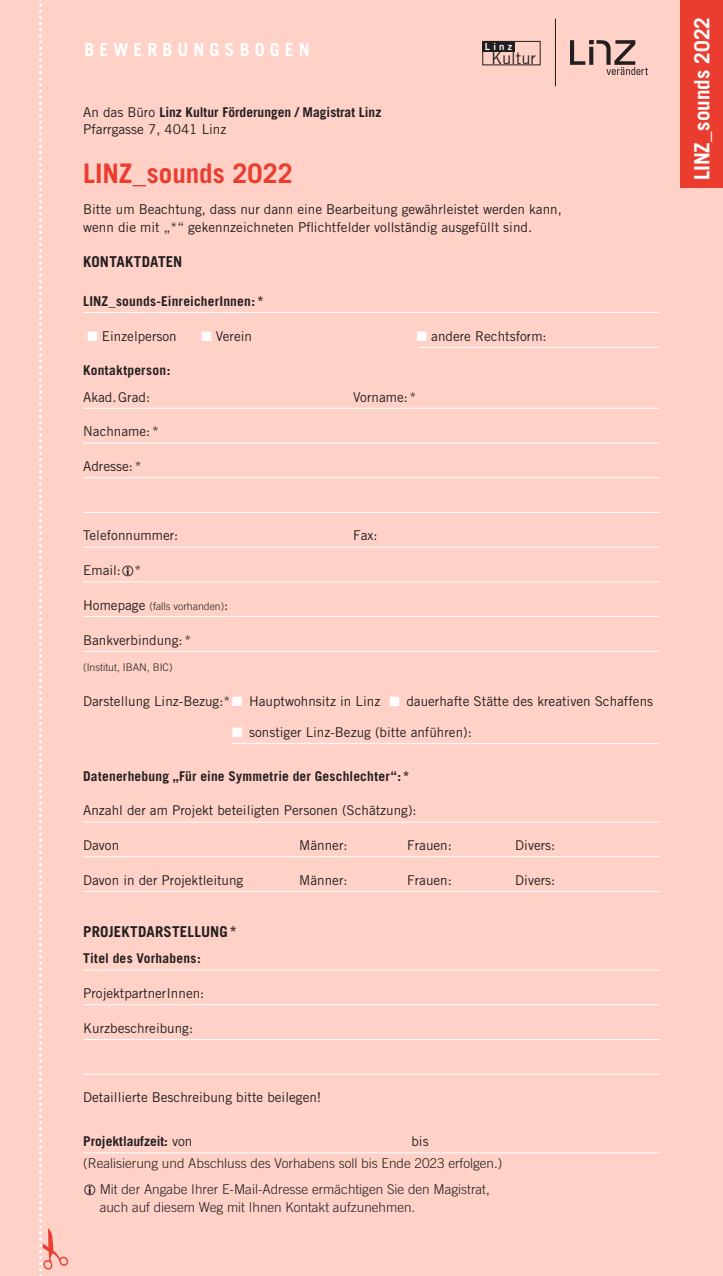
<style>
.page{position:relative;width:723px;height:1276px;background:#ffd1c7}
.page>*{position:absolute;margin:0;border:0;box-sizing:border-box;transform-origin:0 0}
.Titel_1{font:700 27px "Trade Gothic";color:#ea3d2f}
.Titel_1-2{font:700 21px "Trade Gothic";letter-spacing:.005em;color:#fff}
.Titel_2{font:700 18px "Trade Gothic";color:#fff}
.t1{font:16.5px "Trade Gothic";color:#231f20}
.Titel_2-2{font:700 15px "Trade Gothic";letter-spacing:.01em;color:#231f20}
.Fließtext{font:13.5px "Trade Gothic";color:#231f20}
.Fließtext-2{font:700 13.5px "Trade Gothic";color:#231f20}
.Fließtext-3{font:300 13.5px "Trade Gothic";color:#231f20}
.Bildlegende{font:300 13.5px "Trade Gothic";color:#231f20}
.Titel_3{font:700 13.5px "Trade Gothic";letter-spacing:.015em;color:#231f20}
.Fließtext-4{font:300 10.5px "Trade Gothic";color:#231f20}
.Bildlegende-2{font:300 10.5px "Trade Gothic";color:#231f20}
.t2{font:9.75px "Trade Gothic Bold Two";color:#fff}
.s1{font-weight:400}
.s2{color:#fff}
.s3{font-weight:400;font-size:13.5px}
</style>
<div class="page">
<img style="left:570px;top:41px;width:77px;height:34px">
<hr style="left:555px;top:19px;width:1px;height:67px;background:#231f20">
<div style="left:482px;top:41px;width:32px;height:11px;background:#231f20"></div>
<div style="left:482px;top:41px;width:58px;height:24px;border:1px solid #231f20"></div>
<div style="left:680px;top:0;width:43px;height:187px;background:#ea3d2f"></div>
<hr style="left:83px;top:312px;width:576px;height:1px;background:#fff">
<hr style="left:419px;top:347px;width:240px;height:1px;background:#fff">
<hr style="left:83px;top:408px;width:576px;height:1px;background:#fff">
<hr style="left:83px;top:442px;width:576px;height:1px;background:#fff">
<hr style="left:83px;top:477px;width:576px;height:1px;background:#fff">
<hr style="left:83px;top:512px;width:576px;height:1px;background:#fff">
<hr style="left:83px;top:547px;width:576px;height:1px;background:#fff">
<hr style="left:83px;top:581px;width:576px;height:1px;background:#fff">
<hr style="left:83px;top:616px;width:576px;height:1px;background:#fff">
<hr style="left:83px;top:651px;width:576px;height:1px;background:#fff">
<hr style="left:232px;top:743px;width:427px;height:1px;background:#fff">
<hr style="left:83px;top:821px;width:576px;height:1px;background:#fff">
<hr style="left:83px;top:856px;width:576px;height:1px;background:#fff">
<hr style="left:83px;top:891px;width:576px;height:1px;background:#fff">
<hr style="left:83px;top:969px;width:576px;height:1px;background:#fff">
<hr style="left:83px;top:1004px;width:576px;height:1px;background:#fff">
<hr style="left:83px;top:1039px;width:576px;height:1px;background:#fff">
<hr style="left:83px;top:1074px;width:576px;height:1px;background:#fff">
<hr style="left:83px;top:1152px;width:576px;height:1px;background:#fff">
<svg style="left:39px;top:0;width:3px;height:1276px"></svg>
<p class="Titel_2" style="left:85px;top:38px;width:227px">B E W E R B U N G S B O G E N</p>
<p class="t2" style="left:485px;top:40px;width:29px">Linz</p>
<p class="t1" style="left:491px;top:48px;width:46px">Kultur</p>
<p class="Fließtext-2" style="left:83px;top:104px;width:300px"><span class="s1">An das Büro</span> Linz Kultur Förderungen / Magistrat Linz</p>
<p class="Fließtext" style="left:83px;top:121px;width:145px">Pfarrgasse 7, 4041 Linz</p>
<p class="Titel_1" style="left:83px;top:157px;width:211px">LINZ_sounds 2022</p>
<p class="Fließtext" style="left:83px;top:201px;width:480px">Bitte um Beachtung, dass nur dann eine Bearbeitung gewährleistet werden kann,</p>
<p class="Fließtext" style="left:83px;top:218px;width:450px">wenn die mit „*“ gekennzeichneten Pflichtfelder vollständig ausgefüllt sind.</p>
<p class="Titel_2-2" style="left:83px;top:252px;width:101px">KONTAKTDATEN</p>
<p class="Titel_3" style="left:83px;top:293px;width:182px">LINZ_sounds-EinreicherInnen: *</p>
<p class="Fließtext" style="left:87px;top:328px;width:91px"><span class="s2">■</span> Einzelperson</p>
<p class="Fließtext" style="left:201px;top:328px;width:52px"><span class="s2">■</span> Verein</p>
<p class="Fließtext" style="left:417px;top:328px;width:131px"><span class="s2">■</span> andere Rechtsform:</p>
<p class="Titel_3" style="left:83px;top:362px;width:89px">Kontaktperson:</p>
<p class="Fließtext" style="left:83px;top:388px;width:68px">Akad.Grad:</p>
<p class="Fließtext" style="left:353px;top:388px;width:65px">Vorname:*</p>
<p class="Fließtext" style="left:83px;top:423px;width:77px">Nachname: *</p>
<p class="Fließtext" style="left:83px;top:458px;width:60px">Adresse:*</p>
<p class="Fließtext" style="left:83px;top:527px;width:97px">Telefonnummer:</p>
<p class="Fließtext" style="left:353px;top:527px;width:26px">Fax:</p>
<p class="Fließtext" style="left:83px;top:562px;width:60px">Email: *</p>
<p class="Fließtext-4" style="left:83px;top:600px;width:147px"><span class="s3">Homepage</span> (falls vorhanden)<span class="s3">:</span></p>
<p class="Fließtext" style="left:83px;top:631px;width:109px">Bankverbindung:*</p>
<p class="Bildlegende-2" style="left:83px;top:661px;width:91px">(Institut, IBAN, BIC)</p>
<p class="Fließtext" style="left:83px;top:693px;width:571px">Darstellung Linz-Bezug:*<span class="s2">■</span> Hauptwohnsitz in Linz <span class="s2">■</span> dauerhafte Stätte des kreativen Schaffens</p>
<p class="Fließtext" style="left:232px;top:723px;width:241px"><span class="s2">■</span> sonstiger Linz-Bezug (bitte anführen):</p>
<p class="Fließtext-2" style="left:83px;top:767px;width:328px">Datenerhebung „Für eine Symmetrie der Geschlechter“:*</p>
<p class="Fließtext" style="left:83px;top:802px;width:335px">Anzahl der am Projekt beteiligten Personen (Schätzung):</p>
<p class="Fließtext" style="left:83px;top:837px;width:38px">Davon</p>
<p class="Fließtext" style="left:299px;top:837px;width:50px">Männer:</p>
<p class="Fließtext" style="left:407px;top:837px;width:46px">Frauen:</p>
<p class="Fließtext" style="left:515px;top:837px;width:42px">Divers:</p>
<p class="Fließtext" style="left:83px;top:871px;width:162px">Davon in der Projektleitung</p>
<p class="Fließtext" style="left:299px;top:871px;width:50px">Männer:</p>
<p class="Fließtext" style="left:407px;top:871px;width:46px">Frauen:</p>
<p class="Fließtext" style="left:515px;top:871px;width:42px">Divers:</p>
<p class="Titel_2-2" style="left:83px;top:922px;width:155px">PROJEKTDARSTELLUNG*</p>
<p class="Titel_3" style="left:83px;top:950px;width:119px">Titel des Vorhabens:</p>
<p class="Fließtext" style="left:83px;top:985px;width:123px">ProjektpartnerInnen:</p>
<p class="Fließtext" style="left:83px;top:1019px;width:111px">Kurzbeschreibung:</p>
<p class="Fließtext" style="left:83px;top:1089px;width:240px">Detaillierte Beschreibung bitte beilegen!</p>
<p class="Fließtext-2" style="left:83px;top:1133px;width:111px">Projektlaufzeit: <span class="s1">von</span></p>
<p class="Fließtext" style="left:411px;top:1133px;width:19px">bis</p>
<p class="Bildlegende" style="left:83px;top:1155px;width:421px">(Realisierung und Abschluss des Vorhabens soll bis Ende 2023 erfolgen.)</p>
<p class="Fließtext-3" style="left:100px;top:1181px;width:392px">Mit der Angabe Ihrer E-Mail-Adresse ermächtigen Sie den Magistrat,</p>
<p class="Fließtext-3" style="left:100px;top:1199px;width:317px">auch auf diesem Weg mit Ihnen Kontakt aufzunehmen.</p>
<p class="Titel_1-2" style="left:689px;top:180px;width:165px;rotate:-90deg">LINZ_sounds 2022</p>
</div>
